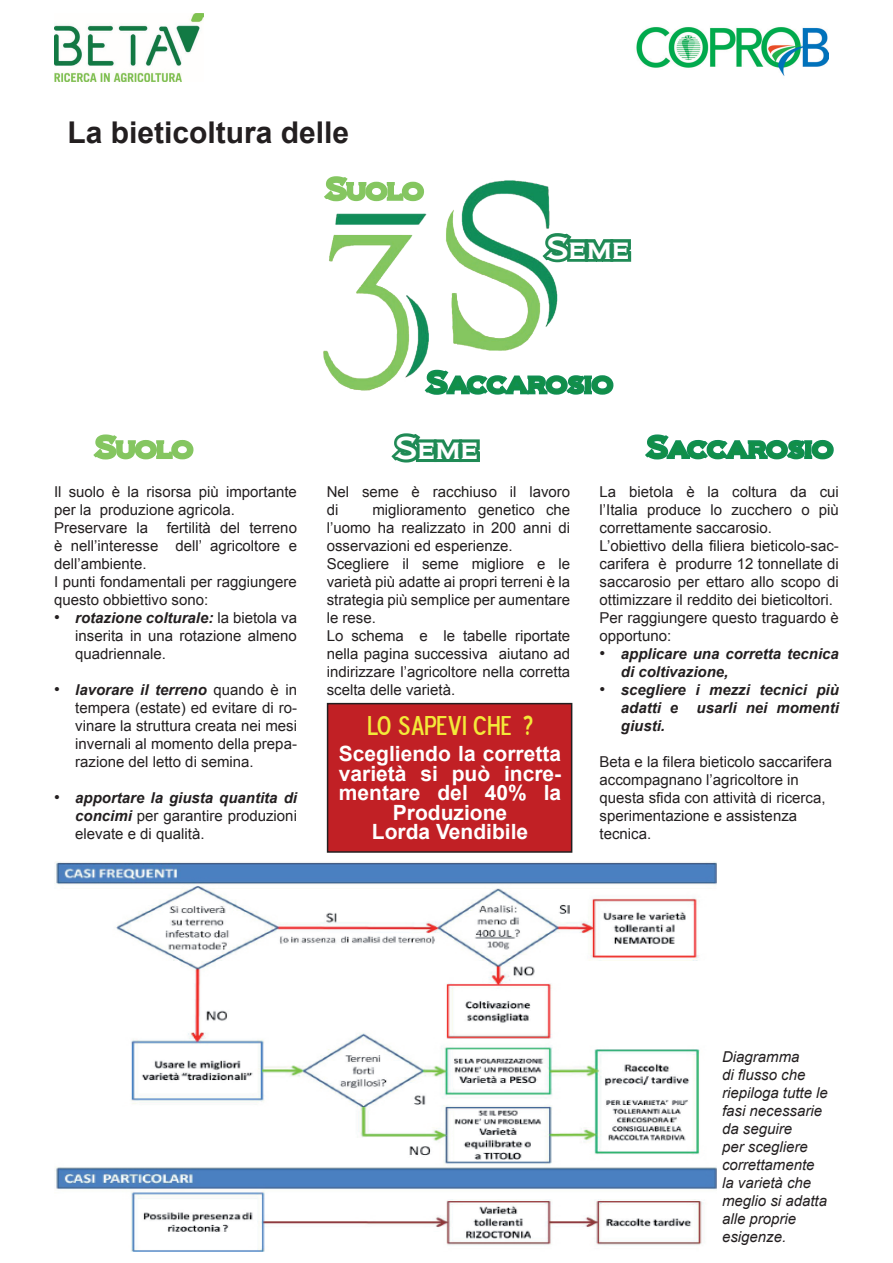
<style>
.page{position:relative;width:893px;height:1263px;background:#fff}
.page>*{position:absolute;margin:0;border:0;box-sizing:border-box;transform-origin:0 0}
.t1{font:700 30px "Arial";color:#231f20}
.t2{font:30px "Biondi";color:#fff}
.t3{font:28.5px "Biondi";color:#118f48}
.t4{font:28.5px "Biondi";letter-spacing:-.01em;color:#85c660}
.t5{font:27px "Blue Highway D Type";color:#f3ea39}
.t6{font:700 21px/19.5px "Arial";color:#fff;text-align:center}
.t7{font:15px/18px "Arial";color:#231f20}
.t8{font:italic 15px/18px "Arial";color:#231f20}
.t9{font:italic 700 15px/18px "Arial";color:#231f20}
.s1{font-size:16.5px}
.s2{font-weight:700;font-style:italic}
.s3{font-weight:400;font-style:normal;font-size:16.5px}
</style>
<div class="page">
<img style="left:323px;top:180px;width:235px;height:210px">
<svg style="left:538px;top:224px;width:94px;height:43px"></svg>
<img style="left:55px;top:14px;width:148px;height:67px">
<div style="left:328px;top:704px;width:244px;height:148px;background:#c12025"></div>
<div style="left:327px;top:703px;width:245px;height:150px;border:2px solid #231f20"></div>
<svg style="left:391px;top:433px;width:89px;height:30px"></svg>
<svg style="left:323px;top:176px;width:103px;height:27px"></svg>
<svg style="left:423px;top:368px;width:191px;height:27px"></svg>
<svg style="left:645px;top:434px;width:189px;height:26px"></svg>
<svg style="left:93px;top:434px;width:101px;height:26px"></svg>
<img style="left:55px;top:862px;width:661px;height:390px">
<img style="left:636px;top:27px;width:192px;height:49px">
<h1 class="t1" style="left:68px;top:113px;width:283px">La bieticoltura delle</h1>
<h2 class="t4" style="left:325px;top:171px;width:100px">Suolo</h2>
<h1 class="t2" style="left:546px;top:229px;width:86px">Seme</h1>
<h2 class="t3" style="left:426px;top:365px;width:189px">Saccarosio</h2>
<h2 class="t4" style="left:94px;top:430px;width:100px">Suolo</h2>
<h2 class="t3" style="left:646px;top:430px;width:189px">Saccarosio</h2>
<h1 class="t2" style="left:395px;top:430px;width:86px">Seme</h1>
<p class="t7" style="left:54px;top:483px;width:244px">Il suolo è la risorsa più importante per la produzione agricola.<br>Preservare la fertilità del terreno è nell’interesse dell’ agricoltore e dell’ambiente.<br>I punti fondamentali per raggiungere questo obbiettivo sono:</p>
<p class="t7" style="left:75px;top:609px;width:223px;text-align:justify;text-indent:-21px"><span class="s1">•</span> <span class="s2">rotazione colturale:</span> la bietola va inserita in una rotazione almeno quadriennale.</p>
<p class="t7" style="left:75px;top:681px;width:223px;text-align:justify;text-indent:-21px"><span class="s1">•</span> <span class="s2">lavorare il terreno</span> quando è in tempera (estate) ed evitare di ro&shy;vinare la struttura creata nei mesi invernali al momento della prepa&shy;razione del letto di semina.</p>
<p class="t7" style="left:75px;top:789px;width:223px;text-align:justify;text-indent:-21px"><span class="s1">•</span> <span class="s2">apportare la giusta quantita di concimi</span> per garantire produzioni elevate e di qualità.</p>
<p class="t7" style="left:327px;top:483px;width:245px">Nel seme è racchiuso il lavoro di</p>
<p class="t7" style="left:327px;top:501px;width:245px;text-indent:46px">miglioramento genetico che l’uomo ha realizzato in 200 anni di osservazioni ed esperienze.<br>Scegliere il seme migliore e le varietà più adatte ai propri terreni è la strategia più semplice per aumentare le rese.<br>Lo schema e le tabelle riportate nella pagina successiva aiutano ad indirizzare l’agricoltore nella corretta scelta delle varietà.</p>
<h3 class="t5" style="left:368px;top:708px;width:166px">LO SAPEVI CHE ?</h3>
<h3 class="t6" style="left:339px;top:745px;width:224px">Scegliendo la corretta varietà si può incre&shy;mentare del 40% la<br>Produzione<br>Lorda Vendibile</h3>
<p class="t7" style="left:600px;top:483px;width:241px">La bietola è la coltura da cui l’Italia produce lo zucchero o più correttamente saccarosio.<br>L’obiettivo della filiera bieticolo-sac&shy;carifera è produrre 12 tonnellate di saccarosio per ettaro allo scopo di ottimizzare il reddito dei bieticoltori.<br>Per raggiungere questo traguardo è opportuno:</p>
<p class="t9" style="left:621px;top:645px;width:220px;text-indent:-21px"><span class="s3">•</span> applicare una corretta tecnica di coltivazione,</p>
<p class="t9" style="left:621px;top:681px;width:220px;text-align:justify;text-indent:-21px"><span class="s3">•</span> scegliere i mezzi tecnici più adatti e usarli nei momenti giusti.</p>
<p class="t7" style="left:600px;top:753px;width:234px">Beta e la filera bieticolo saccarifera accompagnano l’agricoltore in questa sfida con attività di ricerca, sperimentazione e assistenza tecnica.</p>
<p class="t8" style="left:722px;top:1048px;width:107px">Diagramma<br>di flusso che riepiloga tutte le fasi necessarie da seguire<br>per scegliere correttamente la varietà che meglio si adatta alle proprie esigenze.</p>
</div>
